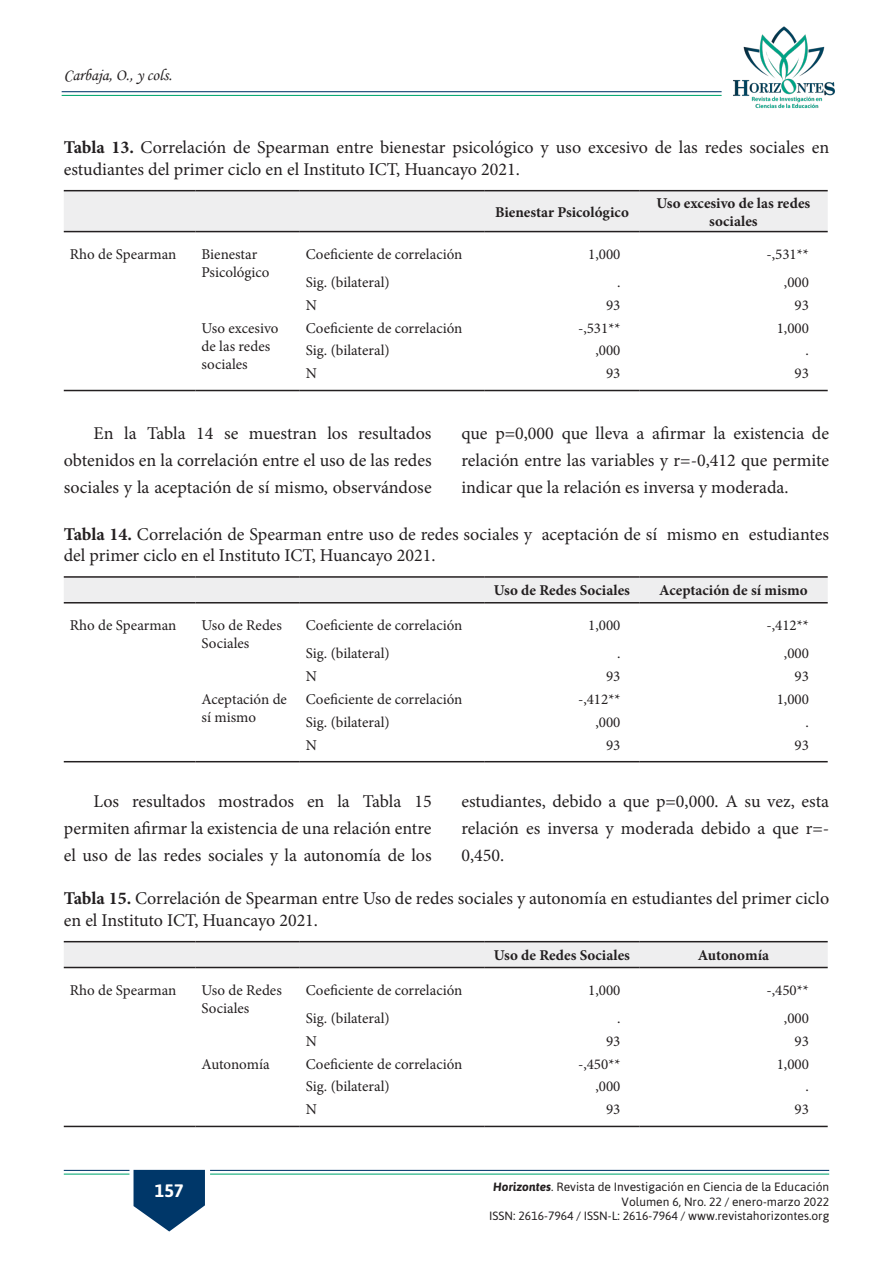
<style>
.page{position:relative;width:893px;height:1263px;background:#fff}
.page>*{position:absolute;margin:0;border:0;box-sizing:border-box;transform-origin:0 0}
.t1{font:18px/27px "Minion Pro";color:#231f20;text-align:justify}
.t2{font:700 18px "Asap";color:#fff}
.t3{font:16.5px "Monotype Corsiva";color:#231f20}
.t4{font:15px/18px "Minion Pro";color:#231f20}
.t5{font:700 15px/18px "Minion Pro";color:#231f20;text-align:center}
.t6{font:12px/14.4px "Asap";color:#231f20;text-align:right}
.s1{font-weight:700}
.s2{font-weight:700;font-style:italic}
</style>
<div class="page">
<svg style="left:134px;top:1170px;width:71px;height:61px"></svg>
<hr style="left:62px;top:95px;width:660px;height:1px;background:#00a66e">
<hr style="left:62px;top:91px;width:660px;height:1px;background:#003769">
<img style="left:733px;top:26px;width:102px;height:83px">
<hr style="left:64px;top:1173px;width:65px;height:1px;background:#00a66e">
<hr style="left:64px;top:1170px;width:65px;height:1px;background:#003769">
<hr style="left:210px;top:1173px;width:619px;height:1px;background:#00a66e">
<hr style="left:210px;top:1170px;width:619px;height:1px;background:#003769">
<div style="left:64px;top:191px;width:764px;height:40px;background:#eeeeef"></div>
<hr style="left:64px;top:190px;width:132px;height:1px;background:#231f20">
<hr style="left:196px;top:190px;width:104px;height:1px;background:#231f20">
<hr style="left:300px;top:190px;width:185px;height:1px;background:#231f20">
<hr style="left:485px;top:190px;width:154px;height:1px;background:#231f20">
<hr style="left:639px;top:190px;width:189px;height:1px;background:#231f20">
<hr style="left:64px;top:390px;width:132px;height:1px;background:#231f20">
<hr style="left:196px;top:390px;width:104px;height:1px;background:#231f20">
<hr style="left:300px;top:390px;width:185px;height:1px;background:#231f20">
<hr style="left:485px;top:390px;width:154px;height:1px;background:#231f20">
<hr style="left:639px;top:390px;width:189px;height:1px;background:#231f20">
<hr style="left:64px;top:231px;width:132px;height:1px;background:#231f20">
<hr style="left:196px;top:231px;width:104px;height:1px;background:#231f20">
<hr style="left:300px;top:231px;width:185px;height:1px;background:#231f20">
<hr style="left:485px;top:231px;width:154px;height:1px;background:#231f20">
<hr style="left:639px;top:231px;width:189px;height:1px;background:#231f20">
<div style="left:64px;top:578px;width:764px;height:24px;background:#eeeeef"></div>
<hr style="left:64px;top:576px;width:132px;height:2px;background:#231f20">
<hr style="left:196px;top:576px;width:104px;height:2px;background:#231f20">
<hr style="left:300px;top:576px;width:185px;height:2px;background:#231f20">
<hr style="left:485px;top:576px;width:154px;height:2px;background:#231f20">
<hr style="left:639px;top:576px;width:189px;height:2px;background:#231f20">
<hr style="left:64px;top:761px;width:132px;height:1px;background:#231f20">
<hr style="left:196px;top:761px;width:104px;height:1px;background:#231f20">
<hr style="left:300px;top:761px;width:185px;height:1px;background:#231f20">
<hr style="left:485px;top:761px;width:154px;height:1px;background:#231f20">
<hr style="left:639px;top:761px;width:189px;height:1px;background:#231f20">
<hr style="left:64px;top:602px;width:132px;height:1px;background:#231f20">
<hr style="left:196px;top:602px;width:104px;height:1px;background:#231f20">
<hr style="left:300px;top:602px;width:185px;height:1px;background:#231f20">
<hr style="left:485px;top:602px;width:154px;height:1px;background:#231f20">
<hr style="left:639px;top:602px;width:189px;height:1px;background:#231f20">
<svg style="left:64px;top:942px;width:764px;height:25px;background:#e8e8e9"></svg>
<hr style="left:64px;top:941px;width:132px;height:1px;background:#231f20">
<hr style="left:196px;top:941px;width:104px;height:1px;background:#231f20">
<hr style="left:300px;top:941px;width:185px;height:1px;background:#231f20">
<hr style="left:485px;top:941px;width:154px;height:1px;background:#231f20">
<hr style="left:639px;top:941px;width:189px;height:1px;background:#231f20">
<hr style="left:64px;top:1126px;width:132px;height:1px;background:#231f20">
<hr style="left:196px;top:1126px;width:104px;height:1px;background:#231f20">
<hr style="left:300px;top:1126px;width:185px;height:1px;background:#231f20">
<hr style="left:485px;top:1126px;width:154px;height:1px;background:#231f20">
<hr style="left:639px;top:1126px;width:189px;height:1px;background:#231f20">
<hr style="left:64px;top:967px;width:132px;height:1px;background:#231f20">
<hr style="left:196px;top:967px;width:104px;height:1px;background:#231f20">
<hr style="left:300px;top:967px;width:185px;height:1px;background:#231f20">
<hr style="left:485px;top:967px;width:154px;height:1px;background:#231f20">
<hr style="left:639px;top:967px;width:189px;height:1px;background:#231f20">
<p class="t3" style="left:64px;top:65px;width:110px">Carbaja, O., y cols.</p>
<p class="t1" style="left:64px;top:137px;width:767px;line-height:21.6px"><span class="s1">Tabla 13.</span> Correlación de Spearman entre bienestar psicológico y uso excesivo de las redes sociales en estudiantes del primer ciclo en el Instituto ICT, Huancayo 2021.</p>
<p class="t5" style="left:495px;top:203px;width:135px">Bienestar Psicológico</p>
<p class="t5" style="left:657px;top:194px;width:155px">Uso excesivo de las redes sociales</p>
<p class="t4" style="left:70px;top:245px;width:108px">Rho de Spearman</p>
<p class="t4" style="left:202px;top:245px;width:69px">Bienestar<br>Psicológico</p>
<p class="t4" style="left:306px;top:245px;width:158px">Coeficiente de correlación</p>
<p class="t4" style="left:588px;top:245px;width:34px">1,000</p>
<p class="t4" style="left:766px;top:245px;width:44px">-,531**</p>
<p class="t4" style="left:306px;top:273px;width:85px">Sig. (bilateral)</p>
<p class="t4" style="left:617px;top:273px;width:5px">.</p>
<p class="t4" style="left:784px;top:273px;width:27px">,000</p>
<p class="t4" style="left:306px;top:296px;width:13px">N</p>
<p class="t4" style="left:606px;top:296px;width:16px">93</p>
<p class="t4" style="left:794px;top:296px;width:16px">93</p>
<p class="t4" style="left:202px;top:319px;width:78px">Uso excesivo de las redes sociales</p>
<p class="t4" style="left:306px;top:319px;width:158px">Coeficiente de correlación</p>
<p class="t4" style="left:578px;top:319px;width:44px">-,531**</p>
<p class="t4" style="left:777px;top:319px;width:34px">1,000</p>
<p class="t4" style="left:306px;top:342px;width:85px">Sig. (bilateral)</p>
<p class="t4" style="left:595px;top:342px;width:27px">,000</p>
<p class="t4" style="left:805px;top:342px;width:5px">.</p>
<p class="t4" style="left:306px;top:365px;width:13px">N</p>
<p class="t4" style="left:606px;top:365px;width:16px">93</p>
<p class="t4" style="left:794px;top:365px;width:16px">93</p>
<p class="t1" style="left:64px;top:419px;width:369px;text-indent:30px">En la Tabla 14 se muestran los resultados obtenidos en la correlación entre el uso de las redes sociales y la aceptación de sí mismo, observándose</p>
<p class="t1" style="left:461px;top:419px;width:369px">que p=0,000 que lleva a afirmar la existencia de relación entre las variables y r=-0,412 que permite indicar que la relación es inversa y moderada.</p>
<p class="t1" style="left:64px;top:523px;width:767px;line-height:21.6px"><span class="s1">Tabla 14.</span> Correlación de Spearman entre uso de redes sociales y aceptación de sí mismo en estudiantes del primer ciclo en el Instituto ICT, Huancayo 2021.</p>
<p class="t5" style="left:494px;top:581px;width:138px">Uso de Redes Sociales</p>
<p class="t5" style="left:659px;top:581px;width:150px">Aceptación de sí mismo</p>
<p class="t4" style="left:70px;top:616px;width:108px">Rho de Spearman</p>
<p class="t4" style="left:202px;top:616px;width:82px">Uso de Redes<br>Sociales</p>
<p class="t4" style="left:306px;top:616px;width:158px">Coeficiente de correlación</p>
<p class="t4" style="left:588px;top:616px;width:34px">1,000</p>
<p class="t4" style="left:766px;top:616px;width:44px">-,412**</p>
<p class="t4" style="left:306px;top:644px;width:85px">Sig. (bilateral)</p>
<p class="t4" style="left:617px;top:644px;width:5px">.</p>
<p class="t4" style="left:784px;top:644px;width:27px">,000</p>
<p class="t4" style="left:306px;top:667px;width:13px">N</p>
<p class="t4" style="left:606px;top:667px;width:16px">93</p>
<p class="t4" style="left:794px;top:667px;width:16px">93</p>
<p class="t4" style="left:202px;top:690px;width:87px">Aceptación de sí mismo</p>
<p class="t4" style="left:306px;top:690px;width:158px">Coeficiente de correlación</p>
<p class="t4" style="left:578px;top:690px;width:44px">-,412**</p>
<p class="t4" style="left:777px;top:690px;width:34px">1,000</p>
<p class="t4" style="left:306px;top:713px;width:85px">Sig. (bilateral)</p>
<p class="t4" style="left:595px;top:713px;width:27px">,000</p>
<p class="t4" style="left:805px;top:713px;width:5px">.</p>
<p class="t4" style="left:306px;top:736px;width:13px">N</p>
<p class="t4" style="left:606px;top:736px;width:16px">93</p>
<p class="t4" style="left:794px;top:736px;width:16px">93</p>
<p class="t1" style="left:64px;top:787px;width:369px;text-indent:30px">Los resultados mostrados en la Tabla 15 permiten afirmar la existencia de una relación entre el uso de las redes sociales y la autonomía de los</p>
<p class="t1" style="left:461px;top:787px;width:369px">estudiantes, debido a que p=0,000. A su vez, esta relación es inversa y moderada debido a que r=- 0,450.</p>
<p class="t1" style="left:64px;top:888px;width:767px;line-height:21.6px"><span class="s1">Tabla 15.</span> Correlación de Spearman entre Uso de redes sociales y autonomía en estudiantes del primer ciclo en el Instituto ICT, Huancayo 2021.</p>
<p class="t5" style="left:494px;top:946px;width:138px">Uso de Redes Sociales</p>
<p class="t5" style="left:698px;top:946px;width:73px">Autonomía</p>
<p class="t4" style="left:70px;top:981px;width:108px">Rho de Spearman</p>
<p class="t4" style="left:202px;top:981px;width:82px">Uso de Redes<br>Sociales</p>
<p class="t4" style="left:306px;top:981px;width:158px">Coeficiente de correlación</p>
<p class="t4" style="left:588px;top:981px;width:34px">1,000</p>
<p class="t4" style="left:766px;top:981px;width:44px">-,450**</p>
<p class="t4" style="left:306px;top:1009px;width:85px">Sig. (bilateral)</p>
<p class="t4" style="left:617px;top:1009px;width:5px">.</p>
<p class="t4" style="left:784px;top:1009px;width:27px">,000</p>
<p class="t4" style="left:306px;top:1032px;width:13px">N</p>
<p class="t4" style="left:606px;top:1032px;width:16px">93</p>
<p class="t4" style="left:794px;top:1032px;width:16px">93</p>
<p class="t4" style="left:202px;top:1055px;width:70px">Autonomía</p>
<p class="t4" style="left:306px;top:1055px;width:158px">Coeficiente de correlación</p>
<p class="t4" style="left:578px;top:1055px;width:44px">-,450**</p>
<p class="t4" style="left:777px;top:1055px;width:34px">1,000</p>
<p class="t4" style="left:306px;top:1078px;width:85px">Sig. (bilateral)</p>
<p class="t4" style="left:595px;top:1078px;width:27px">,000</p>
<p class="t4" style="left:805px;top:1078px;width:5px">.</p>
<p class="t4" style="left:306px;top:1100px;width:13px">N</p>
<p class="t4" style="left:606px;top:1100px;width:16px">93</p>
<p class="t4" style="left:794px;top:1100px;width:16px">93</p>
<p class="t2" style="left:155px;top:1180px;width:30px">157</p>
<p class="t6" style="left:489px;top:1180px;width:341px"><span class="s2">Horizontes</span>. Revista de Investigación en Ciencia de la Educación<br>Volumen 6, Nro. 22 / enero-marzo 2022<br>ISSN: 2616-7964 / ISSN-L: 2616-7964 / www.revistahorizontes.org</p>
</div>
